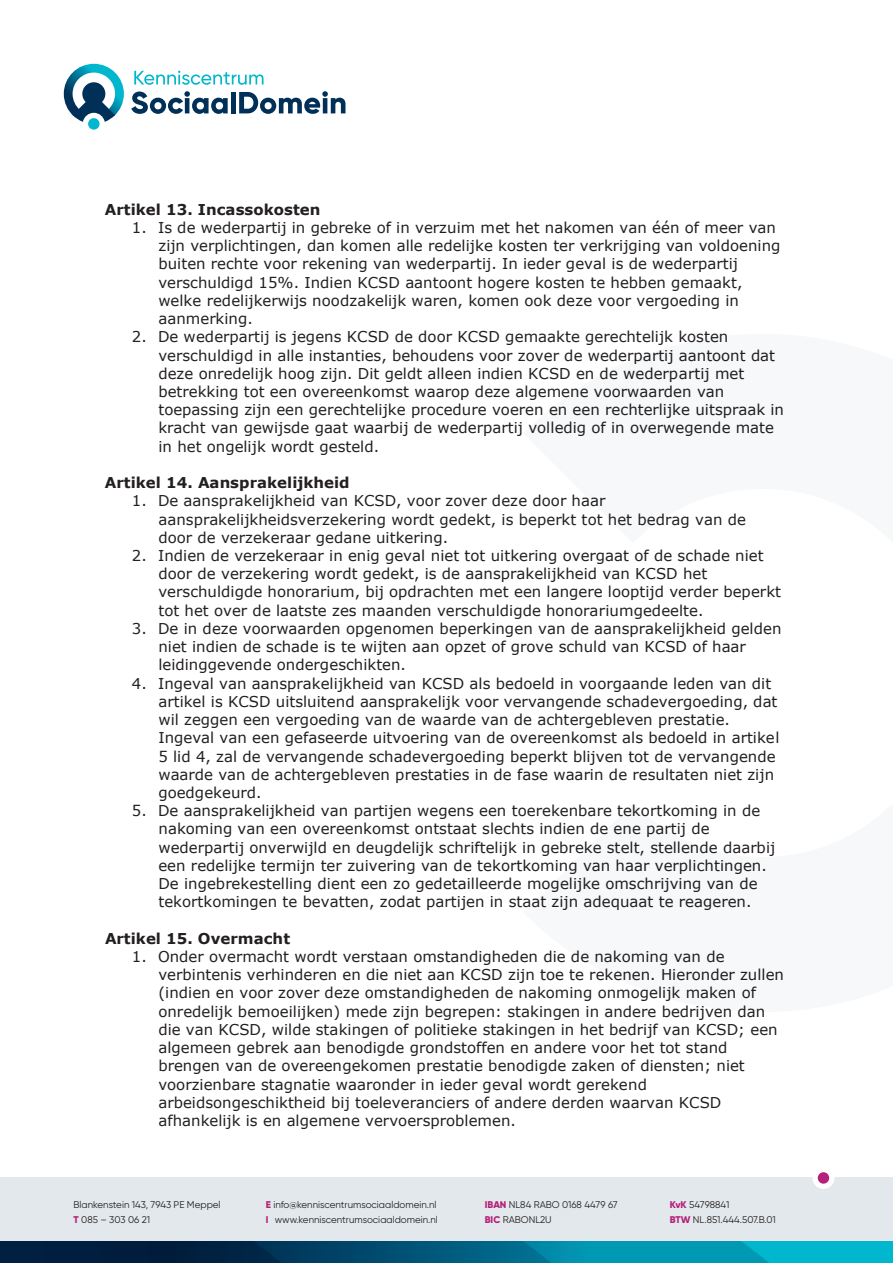
<style>
.page{position:relative;width:893px;height:1263px;background:#fff}
.page>*{position:absolute;margin:0;border:0;box-sizing:border-box;transform-origin:0 0}
.t1{font:15px/18.1px "Verdana";color:#231f20}
.t2{font:700 15px "Verdana";color:#231f20}
.t3{font:12px "Verdana";letter-spacing:-.005em;color:#231f20}
.t4{font:9.75px "Gilroy";color:#231f20}
.s1{font-weight:800;color:#b5207a}
.s2{color:#0070c0}
</style>
<div class="page">
<div style="left:0;top:1178px;width:893px;height:85px;background:#e2e8eb"></div>
<svg style="left:131px;top:91px;width:97px;height:23px"></svg>
<div style="left:231px;top:92px;width:5px;height:21px;background:#003058"></div>
<svg style="left:239px;top:91px;width:106px;height:23px"></svg>
<svg style="left:134px;top:71px;width:129px;height:14px"></svg>
<div style="left:88px;top:118px;width:12px;height:12px;background:#00b7ce;border-radius:50%"></div>
<svg style="left:64px;top:64px;width:60px;height:58px"></svg>
<div style="left:812px;top:1167px;width:22px;height:22px;background:#fff;border-radius:50%"></div>
<div style="left:818px;top:1172px;width:11px;height:12px;background:#b5207a;border-radius:50%"></div>
<svg style="left:0;top:1242px;width:893px;height:21px;background:#006381"></svg>
<p class="t2" style="left:105px;top:198px;width:217px">Artikel 13. Incassokosten</p>
<p class="t1" style="left:158px;top:218px;width:624px;text-indent:-27px">1. Is de wederpartij in gebreke of in verzuim met het nakomen van één of meer van zijn verplichtingen, dan komen alle redelijke kosten ter verkrijging van voldoening buiten rechte voor rekening van wederpartij. In ieder geval is de wederpartij verschuldigd 15%. Indien KCSD aantoont hogere kosten te hebben gemaakt, welke redelijkerwijs noodzakelijk waren, komen ook deze voor vergoeding in aanmerking.</p>
<p class="t1" style="left:158px;top:327px;width:627px;text-indent:-27px">2. De wederpartij is jegens KCSD de door KCSD gemaakte gerechtelijk kosten verschuldigd in alle instanties, behoudens voor zover de wederpartij aantoont dat deze onredelijk hoog zijn. Dit geldt alleen indien KCSD en de wederpartij met betrekking tot een overeenkomst waarop deze algemene voorwaarden van toepassing zijn een gerechtelijke procedure voeren en een rechterlijke uitspraak in kracht van gewijsde gaat waarbij de wederpartij volledig of in overwegende mate in het ongelijk wordt gesteld.</p>
<p class="t2" style="left:105px;top:472px;width:246px">Artikel 14. Aansprakelijkheid</p>
<p class="t1" style="left:158px;top:492px;width:589px;text-indent:-27px">1. De aansprakelijkheid van KCSD, voor zover deze door haar aansprakelijkheidsverzekering wordt gedekt, is beperkt tot het bedrag van de door de verzekeraar gedane uitkering.</p>
<p class="t1" style="left:158px;top:546px;width:624px;text-indent:-27px">2. Indien de verzekeraar in enig geval niet tot uitkering overgaat of de schade niet door de verzekering wordt gedekt, is de aansprakelijkheid van KCSD het verschuldigde honorarium, bij opdrachten met een langere looptijd verder beperkt tot het over de laatste zes maanden verschuldigde honorariumgedeelte.</p>
<p class="t1" style="left:158px;top:619px;width:625px;text-indent:-27px">3. De in deze voorwaarden opgenomen beperkingen van de aansprakelijkheid gelden niet indien de schade is te wijten aan opzet of grove schuld van KCSD of haar leidinggevende ondergeschikten.</p>
<p class="t1" style="left:158px;top:674px;width:622px;text-indent:-27px">4. Ingeval van aansprakelijkheid van KCSD als bedoeld in voorgaande leden van dit artikel is KCSD uitsluitend aansprakelijk voor vervangende schadevergoeding, dat wil zeggen een vergoeding van de waarde van de achtergebleven prestatie.<br>Ingeval van een gefaseerde uitvoering van de overeenkomst als bedoeld in artikel 5 lid 4, zal de vervangende schadevergoeding beperkt blijven tot de vervangende waarde van de achtergebleven prestaties in de fase waarin de resultaten niet zijn goedgekeurd.</p>
<p class="t1" style="left:158px;top:801px;width:618px;text-indent:-27px">5. De aansprakelijkheid van partijen wegens een toerekenbare tekortkoming in de nakoming van een overeenkomst ontstaat slechts indien de ene partij de wederpartij onverwijld en deugdelijk schriftelijk in gebreke stelt, stellende daarbij een redelijke termijn ter zuivering van de tekortkoming van haar verplichtingen.<br>De ingebrekestelling dient een zo gedetailleerde mogelijke omschrijving van de tekortkomingen te bevatten, zodat partijen in staat zijn adequaat te reageren.</p>
<p class="t2" style="left:105px;top:928px;width:187px">Artikel 15. Overmacht</p>
<p class="t1" style="left:158px;top:947px;width:627px;text-indent:-27px">1. Onder overmacht wordt verstaan omstandigheden die de nakoming van de verbintenis verhinderen en die niet aan KCSD zijn toe te rekenen. Hieronder zullen (indien en voor zover deze omstandigheden de nakoming onmogelijk maken of onredelijk bemoeilijken) mede zijn begrepen: stakingen in andere bedrijven dan die van KCSD, wilde stakingen of politieke stakingen in het bedrijf van KCSD; een algemeen gebrek aan benodigde grondstoffen en andere voor het tot stand brengen van de overeengekomen prestatie benodigde zaken of diensten; niet voorzienbare stagnatie waaronder in ieder geval wordt gerekend arbeidsongeschiktheid bij toeleveranciers of andere derden waarvan KCSD afhankelijk is en algemene vervoersproblemen.</p>
<p class="t4" style="left:74px;top:1199px;width:149px">Blankenstein 143, 7943 PE Meppel</p>
<p class="t4" style="left:74px;top:1214px;width:78px"><span class="s1">T</span> 085 – 303 06 21</p>
<p class="t4" style="left:266px;top:1199px;width:172px"><span class="s1">E</span> info@kenniscentrumsociaaldomein.nl</p>
<p class="t4" style="left:266px;top:1214px;width:174px"><span class="s1">I</span> www.kenniscentrumsociaaldomein.nl</p>
<p class="t4" style="left:485px;top:1199px;width:134px"><span class="s1">IBAN</span> NL84 RABO 0168 4479 67</p>
<p class="t4" style="left:485px;top:1214px;width:68px"><span class="s1">BIC</span> RABONL2U</p>
<p class="t4" style="left:670px;top:1199px;width:61px"><span class="s1">KvK</span> 54798841</p>
<p class="t4" style="left:670px;top:1214px;width:108px"><span class="s1">BTW</span> NL.851.444.507.B.01</p>
<p class="t3" style="left:164px;top:1198px;width:563px">Blankenstein 143, 7943 PE Meppel <span class="s2">•</span> 085 - 303 06 21 <span class="s2">•</span> info@kenniscentrumsociaaldomein.nl</p>
</div>
